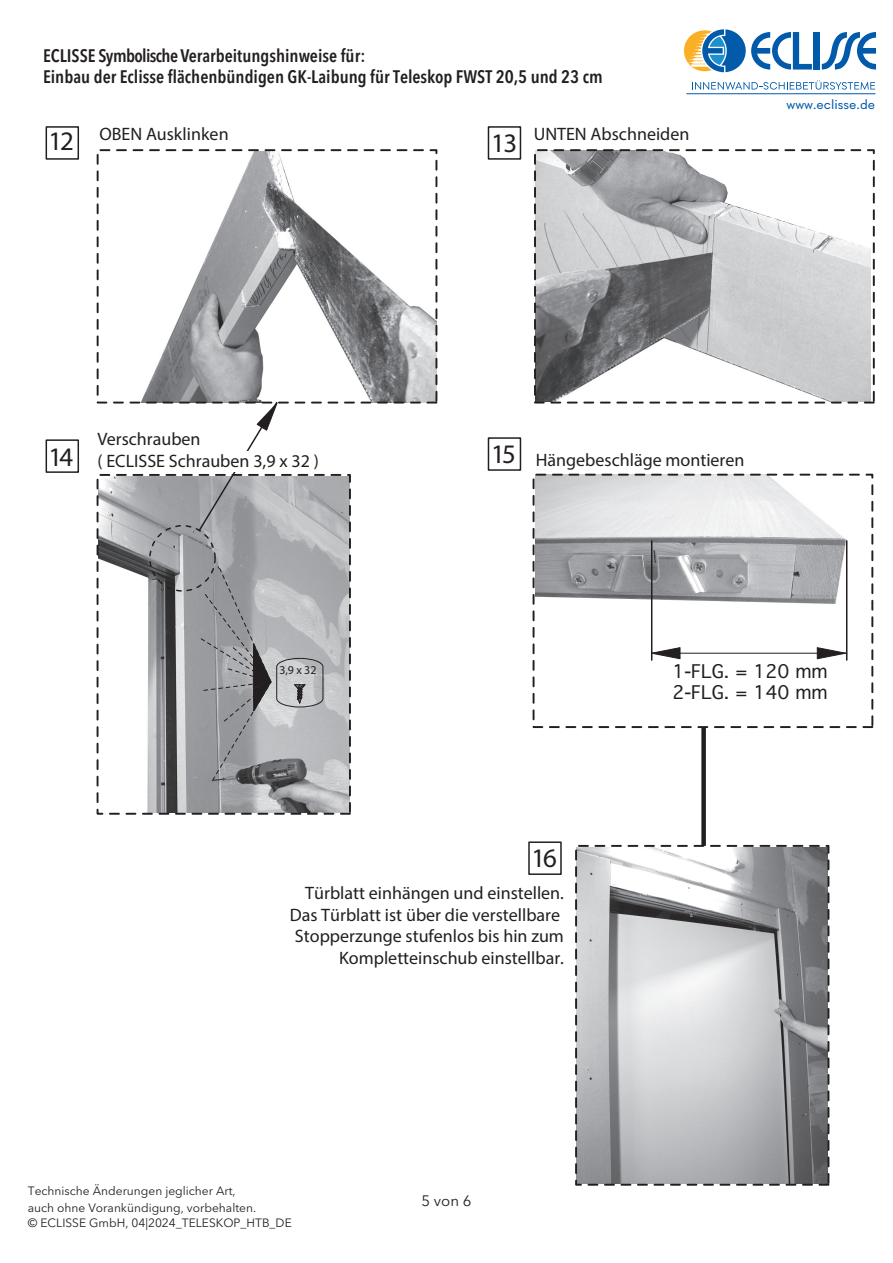
<style>
.page{position:relative;width:893px;height:1263px;background:#fff}
.page>*{position:absolute;margin:0;border:0;box-sizing:border-box;transform-origin:0 0}
.t1{font:26.85px "Myriad Pro";color:#231f20}
.t2{font:18px/21.6px "Myriad Pro";color:#231f20;text-align:right}
.t3{font:600 condensed 18px/21.6px "Avenir Next LT Pro";color:#231f20}
.t4{font:18px/21.6px "Geneva";color:#231f20}
.t5{font:15px "Soin Sans Pro";color:#015aaa}
.t6{font:15px "Avenir Next LT Pro";color:#231f20}
.t7{font:12px/16.5px "Avenir Next LT Pro";color:#231f20}
.t8{font:12px "Myriad Pro";color:#231f20}
.s1{font-size:26.85px}
</style>
<div class="page">
<img style="left:537px;top:152px;width:334px;height:248px">
<img style="left:142px;top:152px;width:292px;height:248px">
<div style="left:97px;top:149px;width:340px;height:254px;border:2px dashed #231f20"></div>
<div style="left:46px;top:126px;width:33px;height:34px;background:#fff;border:2px solid #231f20"></div>
<div style="left:488px;top:126px;width:33px;height:34px;background:#fff;border:2px solid #231f20"></div>
<div style="left:534px;top:149px;width:341px;height:254px;border:2px dashed #231f20"></div>
<img style="left:100px;top:477px;width:248px;height:335px">
<div style="left:97px;top:474px;width:254px;height:341px;border:2px dashed #231f20"></div>
<div style="left:528px;top:841px;width:34px;height:34px;background:#fff;border:2px solid #231f20"></div>
<svg style="left:200px;top:567px;width:124px;height:214px;background:#a3a4a7"></svg>
<img style="left:536px;top:477px;width:312px;height:184px">
<div style="left:533px;top:474px;width:340px;height:254px;border:2px dashed #231f20"></div>
<img style="left:578px;top:848px;width:248px;height:335px">
<div style="left:575px;top:845px;width:254px;height:341px;border:2px dashed #231f20"></div>
<div style="left:701px;top:727px;width:5px;height:119px;background:#231f20"></div>
<hr style="left:651px;top:541px;width:1px;height:119px;background:#231f20">
<hr style="left:846px;top:541px;width:1px;height:119px;background:#231f20">
<hr style="left:652px;top:653px;width:194px;height:1px;background:#231f20">
<svg style="left:816px;top:647px;width:30px;height:13px"></svg>
<svg style="left:652px;top:647px;width:29px;height:13px"></svg>
<div style="left:488px;top:437px;width:33px;height:34px;background:#fff;border:2px solid #231f20"></div>
<div style="left:46px;top:439px;width:33px;height:34px;background:#fff;border:2px solid #231f20"></div>
<div style="left:149px;top:525px;width:67px;height:67px;border:2px dashed #231f20;border-radius:50%"></div>
<svg style="left:197px;top:400px;width:82px;height:132px"></svg>
<div style="left:207px;top:451px;width:66px;height:20px;background:#fff"></div>
<hr style="left:686px;top:93px;width:189px;height:1px;background:#015aaa">
<div style="left:814px;top:32px;width:6px;height:38px;background:#015aaa"></div>
<svg style="left:822px;top:32px;width:54px;height:38px"></svg>
<svg style="left:684px;top:29px;width:128px;height:43px"></svg>
<svg style="left:692px;top:81px;width:183px;height:9px"></svg>
<p class="t3" style="left:43px;top:44px;width:561px">ECLISSE Symbolische Verarbeitungshinweise für:<br>Einbau der Eclisse flächenbündigen GK-Laibung für Teleskop FWST 20,5 und 23 cm</p>
<h1 class="t1" style="left:49px;top:125px;width:27px">12</h1>
<p class="t2" style="left:491px;top:123px;width:200px"><span class="s1">13</span> UNTEN Abschneiden</p>
<p class="t2" style="left:99px;top:123px;width:131px">OBEN Ausklinken</p>
<p class="t5" style="left:786px;top:95px;width:90px">www.eclisse.de</p>
<p class="t2" style="left:98px;top:428px;width:223px;text-align:left">Verschrauben<br>( ECLISSE Schrauben 3,9 x 32 )</p>
<h1 class="t1" style="left:49px;top:440px;width:26px">14</h1>
<p class="t2" style="left:491px;top:449px;width:255px"><sup>15</sup> Hängebeschläge montieren</p>
<p class="t8" style="left:280px;top:663px;width:38px">3,9 x 32</p>
<h1 class="t1" style="left:531px;top:841px;width:27px">16</h1>
<p class="t2" style="left:290px;top:882px;width:276px">Türblatt einhängen und einstellen.<br>Das Türblatt ist über die verstellbare Stopperzunge stufenlos bis hin zum Kompletteinschub einstellbar.</p>
<p class="t7" style="left:28px;top:1182px;width:230px">Technische Änderungen jeglicher Art, auch ohne Vorankündigung, vorbehalten.</p>
<p class="t7" style="left:28px;top:1214px;width:265px">© ECLISSE GmbH, 04|2024_TELESKOP_HTB_DE</p>
<p class="t6" style="left:421px;top:1192px;width:52px">5 von 6</p>
<p class="t4" style="left:672px;top:661px;width:157px">1-FLG. = 120 mm<br>2-FLG. = 140 mm</p>
</div>
